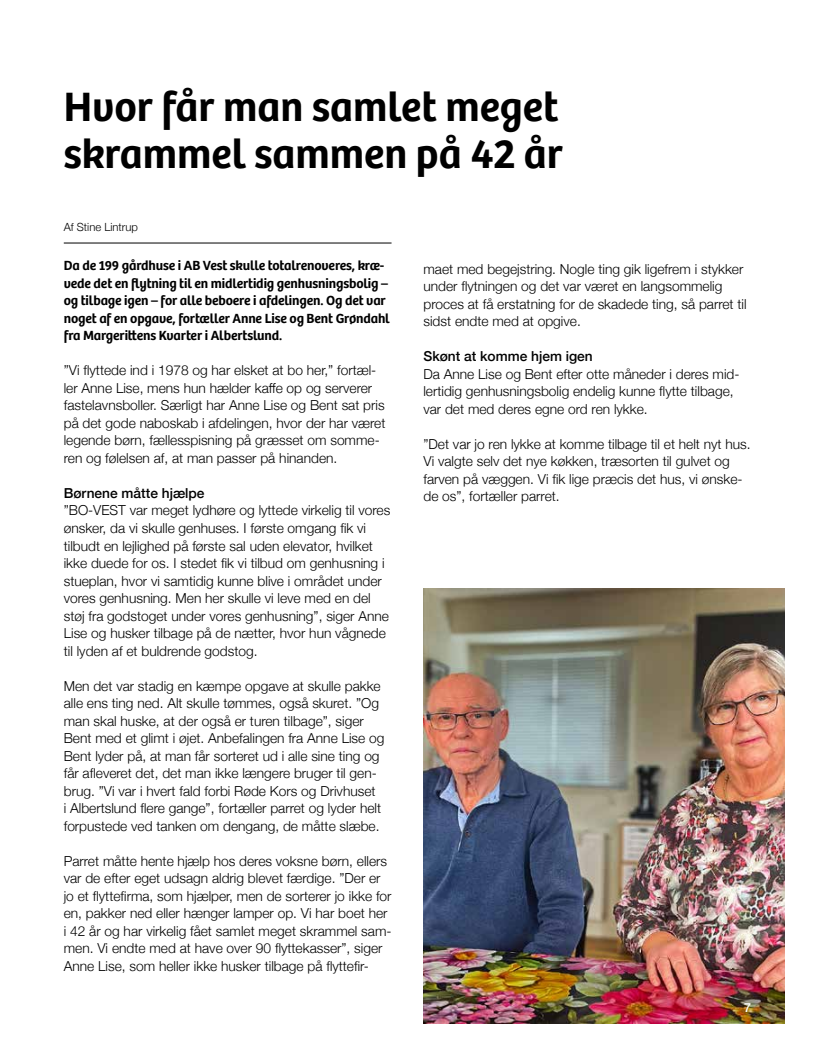
<style>
.page{position:relative;width:815px;height:1054px;background:#fff}
.page>*{position:absolute;margin:0;border:0;box-sizing:border-box;transform-origin:0 0}
.t1{font:600 42.5px/47.4px "Bree";color:#000}
.t2{font:300 13.75px/17.5px "Helvetica Neue";color:#000}
.t3{font:600 13.75px/17.5px "Bree";letter-spacing:-.01em;color:#000}
.t4{font:500 13.75px "Helvetica Neue";color:#000}
.t5{font:500 12.5px "Helvetica Neue";color:#fff}
.t6{font:300 11.25px "Helvetica Neue";color:#000}
</style>
<div class="page">
<hr style="left:64px;top:243px;width:328px;height:1px;background:#000">
<img style="left:423px;top:588px;width:362px;height:436px">
<h1 class="t1" style="left:64px;top:80px;width:501px">Hvor får man samlet meget skrammel sammen på 42 år</h1>
<p class="t6" style="left:64px;top:217px;width:76px">Af Stine Lintrup</p>
<p class="t3" style="left:64px;top:256px;width:328px">Da de 199 gårdhuse i AB Vest skulle totalrenoveres, kræ&shy;vede det en flytning til en midlertidig genhusningsbolig – og tilbage igen – for alle beboere i afdelingen. Og det var noget af en opgave, fortæller Anne Lise og Bent Grøndahl fra Margerittens Kvarter i Albertslund.</p>
<p class="t2" style="left:64px;top:361px;width:323px">”Vi flyttede ind i 1978 og har elsket at bo her,” fortæl&shy;ler Anne Lise, mens hun hælder kaffe op og serverer fastelavnsboller. Særligt har Anne Lise og Bent sat pris på det gode naboskab i afdelingen, hvor der har været legende børn, fællesspisning på græsset om somme&shy;ren og følelsen af, at man passer på hinanden.</p>
<p class="t4" style="left:64px;top:482px;width:142px">Børnene måtte hjælpe</p>
<p class="t2" style="left:64px;top:501px;width:328px">”BO-VEST var meget lydhøre og lyttede virkelig til vores ønsker, da vi skulle genhuses. I første omgang fik vi tilbudt en lejlighed på første sal uden elevator, hvilket ikke duede for os. I stedet fik vi tilbud om genhusning i stueplan, hvor vi samtidig kunne blive i området under vores genhusning. Men her skulle vi leve med en del støj fra godstoget under vores genhusning”, siger Anne Lise og husker tilbage på de nætter, hvor hun vågnede til lyden af et buldrende godstog.</p>
<p class="t2" style="left:64px;top:676px;width:322px">Men det var stadig en kæmpe opgave at skulle pakke alle ens ting ned. Alt skulle tømmes, også skuret. ”Og man skal huske, at der også er turen tilbage”, siger Bent med et glimt i øjet. Anbefalingen fra Anne Lise og Bent lyder på, at man får sorteret ud i alle sine ting og får afleveret det, det man ikke længere bruger til gen&shy;brug. ”Vi var i hvert fald forbi Røde Kors og Drivhuset<br>i Albertslund flere gange”, fortæller parret og lyder helt forpustede ved tanken om dengang, de måtte slæbe.</p>
<p class="t2" style="left:64px;top:851px;width:329px">Parret måtte hente hjælp hos deres voksne børn, ellers var de efter eget udsagn aldrig blevet færdige. ”Der er jo et flyttefirma, som hjælper, men de sorterer jo ikke for en, pakker ned eller hænger lamper op. Vi har boet her i 42 år og har virkelig fået samlet meget skrammel sam&shy;men. Vi endte med at have over 90 flyttekasser”, siger Anne Lise, som heller ikke husker tilbage på flyttefir-</p>
<p class="t2" style="left:423px;top:259px;width:325px">maet med begejstring. Nogle ting gik ligefrem i stykker under flytningen og det var været en langsommelig proces at få erstatning for de skadede ting, så parret til sidst endte med at opgive.</p>
<p class="t4" style="left:423px;top:345px;width:171px">Skønt at komme hjem igen</p>
<p class="t2" style="left:423px;top:364px;width:318px">Da Anne Lise og Bent efter otte måneder i deres mid&shy;lertidig genhusningsbolig endelig kunne flytte tilbage, var det med deres egne ord ren lykke.</p>
<p class="t2" style="left:423px;top:434px;width:329px">”Det var jo ren lykke at komme tilbage til et helt nyt hus.<br>Vi valgte selv det nye køkken, træsorten til gulvet og farven på væggen. Vi fik lige præcis det hus, vi ønske&shy;de os”, fortæller parret.</p>
<p class="t5" style="left:744px;top:998px;width:8px">7</p>
</div>
